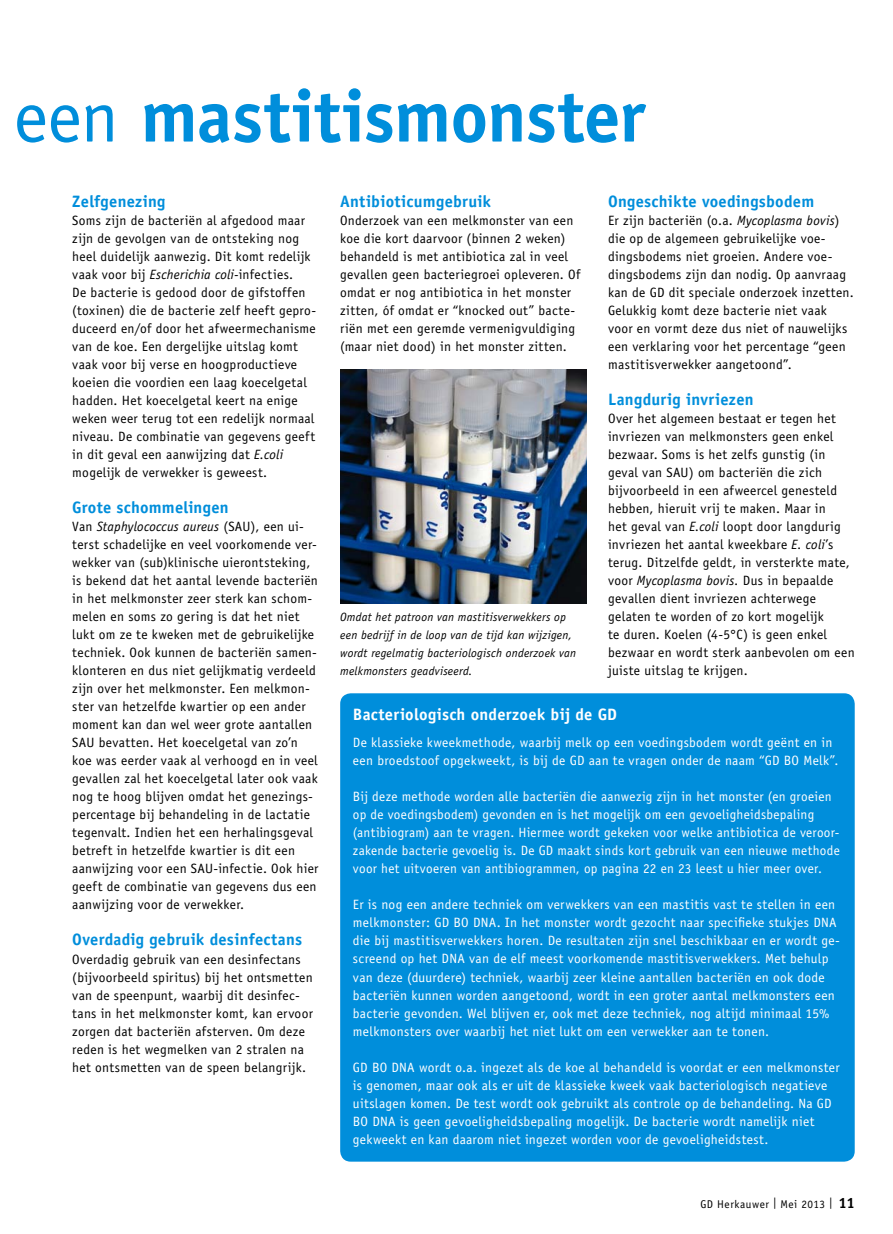
<style>
.page{position:relative;width:893px;height:1234px;background:#fff}
.page>*{position:absolute;margin:0;border:0;box-sizing:border-box;transform-origin:0 0}
.t1{font:700 73.5px "Officina Sans Std";letter-spacing:-.015em;color:#008edb}
.t2{font:700 16.5px "Officina Sans Std";letter-spacing:.015em;color:#008edb}
.t3{font:700 16.5px "Officina Sans Std";letter-spacing:.015em;color:#fff}
.t4{font:13.5px/18px "Officina Sans Std";letter-spacing:.02em;color:#000}
.t5{font:13.5px/18px "Officina Sans Std";letter-spacing:.02em;color:#fff}
.t6{font:italic 12px/18px "Officina Sans Std";letter-spacing:.02em;color:#000}
.t7{font:11.25px "Officina Sans Std";letter-spacing:.045em;color:#000}
.s1{font-weight:400}
.s2{font-style:italic}
.s3{font-weight:700;font-size:15px}
</style>
<div class="page">
<div style="left:340px;top:693px;width:515px;height:468px;background:#008edb;border-radius:11px"></div>
<img style="left:340px;top:369px;width:247px;height:234px">
<h1 class="t1" style="left:14px;top:71px;width:633px"><span class="s1">een</span> mastitismonster</h1>
<p class="t2" style="left:72px;top:191px;width:95px">Zelfgenezing</p>
<p class="t4" style="left:72px;top:211px;width:245px">Soms zijn de bacteriën al afgedood maar zijn de gevolgen van de ontsteking nog heel duidelijk aanwezig. Dit komt redelijk vaak voor bij <span class="s2">Escherichia coli-</span>infecties.<br>De bacterie is gedood door de gifstoffen (toxinen) die de bacterie zelf heeft gepro&shy;duceerd en/of door het afweermechanisme van de koe. Een dergelijke uitslag komt vaak voor bij verse en hoogproductieve koeien die voordien een laag koecelgetal hadden. Het koecelgetal keert na enige weken weer terug tot een redelijk normaal niveau. De combinatie van gegevens geeft in dit geval een aanwijzing dat <span class="s2">E.coli </span>mogelijk de verwekker is geweest.</p>
<p class="t2" style="left:72px;top:497px;width:158px">Grote schommelingen</p>
<p class="t4" style="left:72px;top:517px;width:248px">Van <span class="s2">Staphylococcus aureus</span> (SAU), een ui&shy;terst schadelijke en veel voorkomende ver&shy;wekker van (sub)klinische uierontsteking, is bekend dat het aantal levende bacteriën in het melkmonster zeer sterk kan schom&shy;melen en soms zo gering is dat het niet lukt om ze te kweken met de gebruikelijke techniek. Ook kunnen de bacteriën samen&shy;klonteren en dus niet gelijkmatig verdeeld zijn over het melkmonster. Een melkmon&shy;ster van hetzelfde kwartier op een ander moment kan dan wel weer grote aantallen SAU bevatten. Het koecelgetal van zo’n koe was eerder vaak al verhoogd en in veel gevallen zal het koecelgetal later ook vaak nog te hoog blijven omdat het genezings&shy;percentage bij behandeling in de lactatie tegenvalt. Indien het een herhalingsgeval betreft in hetzelfde kwartier is dit een aanwijzing voor een SAU-infectie. Ook hier geeft de combinatie van gegevens dus een aanwijzing voor de verwekker.</p>
<p class="t2" style="left:72px;top:929px;width:231px">Overdadig gebruik desinfectans</p>
<p class="t4" style="left:72px;top:949px;width:242px">Overdadig gebruik van een desinfectans (bijvoorbeeld spiritus) bij het ontsmetten van de speenpunt, waarbij dit desinfec&shy;tans in het melkmonster komt, kan ervoor zorgen dat bacteriën afsterven. Om deze reden is het wegmelken van 2 stralen na het ontsmetten van de speen belangrijk.</p>
<p class="t2" style="left:340px;top:191px;width:152px">Antibioticumgebruik</p>
<p class="t4" style="left:340px;top:211px;width:242px">Onderzoek van een melkmonster van een koe die kort daarvoor (binnen 2 weken) behandeld is met antibiotica zal in veel gevallen geen bacteriegroei opleveren. Of omdat er nog antibiotica in het monster zitten, óf omdat er “knocked out” bacte&shy;riën met een geremde vermenigvuldiging (maar niet dood) in het monster zitten.</p>
<p class="t2" style="left:608px;top:191px;width:208px">Ongeschikte voedingsbodem</p>
<p class="t4" style="left:608px;top:211px;width:247px">Er zijn bacteriën (o.a. <span class="s2">Mycoplasma bovis</span>) die op de algemeen gebruikelijke voe&shy;dingsbodems niet groeien. Andere voe&shy;dingsbodems zijn dan nodig. Op aanvraag kan de GD dit speciale onderzoek inzetten.<br>Gelukkig komt deze bacterie niet vaak voor en vormt deze dus niet of nauwelijks een verklaring voor het percentage “geen mastitisverwekker aangetoond”.</p>
<p class="t2" style="left:608px;top:389px;width:147px">Langdurig invriezen</p>
<p class="t4" style="left:608px;top:409px;width:248px">Over het algemeen bestaat er tegen het invriezen van melkmonsters geen enkel bezwaar. Soms is het zelfs gunstig (in geval van SAU) om bacteriën die zich bijvoorbeeld in een afweercel genesteld hebben, hieruit vrij te maken. Maar in<br>het geval van <span class="s2">E.coli</span> loopt door langdurig invriezen het aantal kweekbare <span class="s2">E. coli</span>’s terug. Ditzelfde geldt, in versterkte mate, voor <span class="s2">Mycoplasma bovis.</span> Dus in bepaalde gevallen dient invriezen achterwege gelaten te worden of zo kort mogelijk<br>te duren. Koelen (4-5°C) is geen enkel bezwaar en wordt sterk aanbevolen om een juiste uitslag te krijgen.</p>
<p class="t3" style="left:353px;top:703px;width:266px">Bacteriologisch onderzoek bij de GD</p>
<p class="t5" style="left:353px;top:733px;width:487px">De klassieke kweekmethode, waarbij melk op een voedingsbodem wordt geënt en in een broedstoof opgekweekt, is bij de GD aan te vragen onder de naam “GD BO Melk”.</p>
<p class="t5" style="left:353px;top:787px;width:488px">Bij deze methode worden alle bacteriën die aanwezig zijn in het monster (en groeien op de voedingsbodem) gevonden en is het mogelijk om een gevoeligheidsbepaling (antibiogram) aan te vragen. Hiermee wordt gekeken voor welke antibiotica de veroor&shy;zakende bacterie gevoelig is. De GD maakt sinds kort gebruik van een nieuwe methode voor het uitvoeren van antibiogrammen, op pagina 22 en 23 leest u hier meer over.</p>
<p class="t5" style="left:353px;top:895px;width:488px">Er is nog een andere techniek om verwekkers van een mastitis vast te stellen in een melkmonster: GD BO DNA. In het monster wordt gezocht naar specifieke stukjes DNA die bij mastitisverwekkers horen. De resultaten zijn snel beschikbaar en er wordt ge&shy;screend op het DNA van de elf meest voorkomende mastitisverwekkers. Met behulp van deze (duurdere) techniek, waarbij zeer kleine aantallen bacteriën en ook dode bacteriën kunnen worden aangetoond, wordt in een groter aantal melkmonsters een bacterie gevonden. Wel blijven er, ook met deze techniek, nog altijd minimaal 15% melkmonsters over waarbij het niet lukt om een verwekker aan te tonen.</p>
<p class="t5" style="left:353px;top:1057px;width:488px">GD BO DNA wordt o.a. ingezet als de koe al behandeld is voordat er een melkmonster is genomen, maar ook als er uit de klassieke kweek vaak bacteriologisch negatieve uitslagen komen. De test wordt ook gebruikt als controle op de behandeling. Na GD BO DNA is geen gevoeligheidsbepaling mogelijk. De bacterie wordt namelijk niet gekweekt en kan daarom niet ingezet worden voor de gevoeligheidstest.</p>
<p class="t6" style="left:340px;top:608px;width:237px">Omdat het patroon van mastitisverwekkers op een bedrijf in de loop van de tijd kan wijzigen, wordt regelmatig bacteriologisch onderzoek van melkmonsters geadviseerd.</p>
<p class="t7" style="left:700px;top:1197px;width:156px">GD Herkauwer | Mei 2013 | <span class="s3">11</span></p>
</div>
